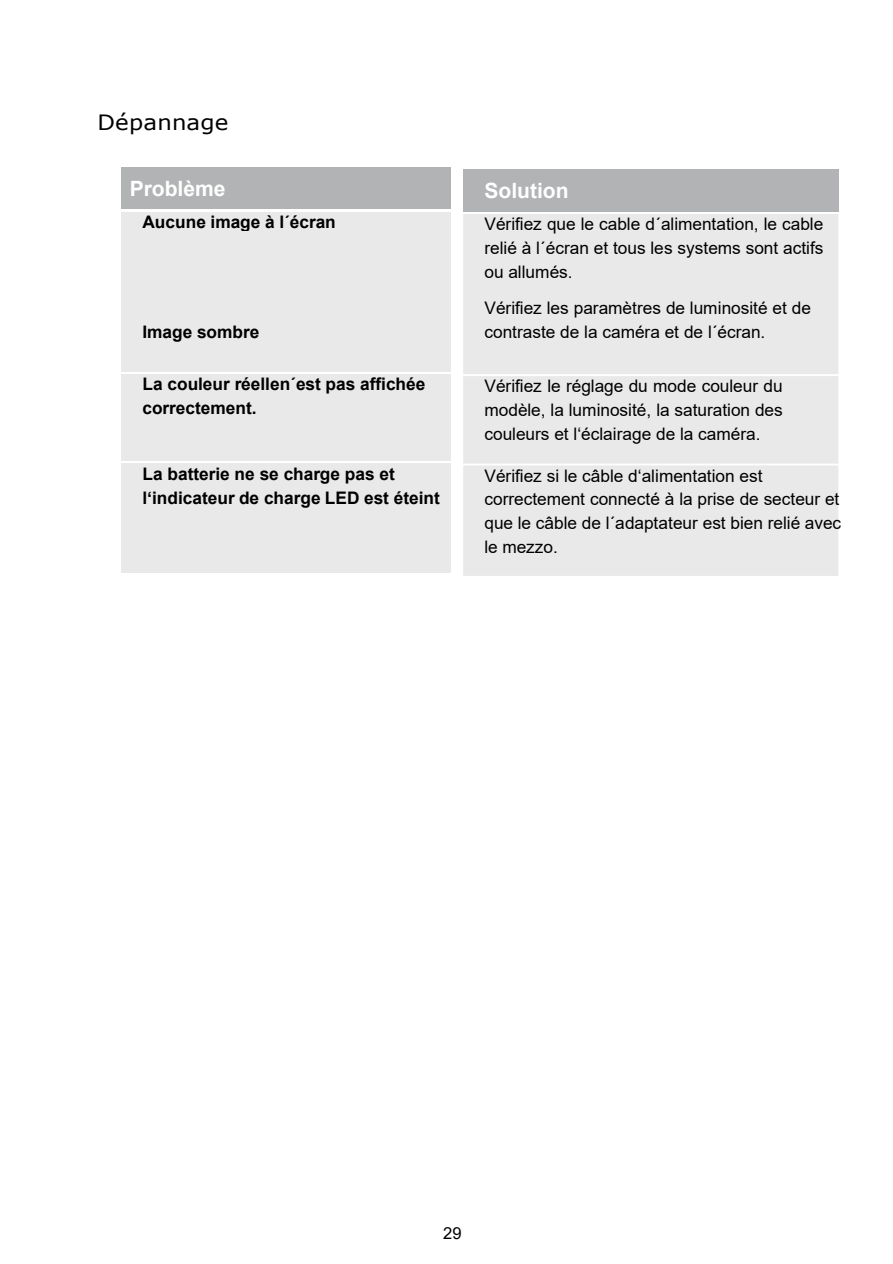
<style>
.page{position:relative;width:893px;height:1264px;background:#fff}
.page>*{position:absolute;margin:0;border:0;box-sizing:border-box;transform-origin:0 0}
.t1{font:700 21px "Arial";color:#fff}
.t2{font:21px "Verdana";letter-spacing:.005em;color:#000;scale:1.08 1}
.t3{font:17.25px/23.7px "Arial";letter-spacing:-.005em;color:#000;text-align:justify}
.t4{font:700 17.25px/23.7px "Arial";letter-spacing:-.005em;color:#000}
.t5{font:16.5px "Arial";color:#000}
</style>
<div class="page">
<div style="left:121px;top:167px;width:329px;height:43px;background:#b1b3b4"></div>
<div style="left:121px;top:212px;width:329px;height:160px;background:#e9e9ea"></div>
<div style="left:121px;top:374px;width:329px;height:87px;background:#e9e9ea"></div>
<div style="left:121px;top:463px;width:329px;height:109px;background:#e9e9ea"></div>
<div style="left:463px;top:214px;width:375px;height:361px;background:#e9e9ea"></div>
<div style="left:463px;top:169px;width:375px;height:43px;background:#b1b3b4"></div>
<p class="t2" style="left:98px;top:108px;width:123px">Dépannage</p>
<p class="t1" style="left:130px;top:173px;width:97px">Problème</p>
<p class="t4" style="left:142px;top:210px;width:195px">Aucune image à l´écran</p>
<p class="t4" style="left:142px;top:320px;width:118px">Image sombre</p>
<p class="t4" style="left:142px;top:372px;width:284px">La couleur réellen´est pas affichée correctement.</p>
<p class="t4" style="left:142px;top:461px;width:299px">La batterie ne se charge pas et l‘indicateur de charge LED est éteint</p>
<p class="t1" style="left:484px;top:176px;width:86px">Solution</p>
<p class="t3" style="left:484px;top:212px;width:340px">Vérifiez que le cable d´alimentation, le cable relié à l´écran et tous les systems sont actifs ou allumés.</p>
<p class="t3" style="left:484px;top:296px;width:328px">Vérifiez les paramètres de luminosité et de contraste de la caméra et de l´écran.</p>
<p class="t3" style="left:484px;top:374px;width:300px">Vérifiez le réglage du mode couleur du modèle, la luminosité, la saturation des couleurs et l‘éclairage de la caméra.</p>
<p class="t3" style="left:484px;top:463px;width:358px;text-align:left">Vérifiez si le câble d‘alimentation est correctement connecté à la prise de secteur et que le câble de l´adaptateur est bien relié avec le mezzo.</p>
<p class="t5" style="left:443px;top:1221px;width:20px">29</p>
</div>
